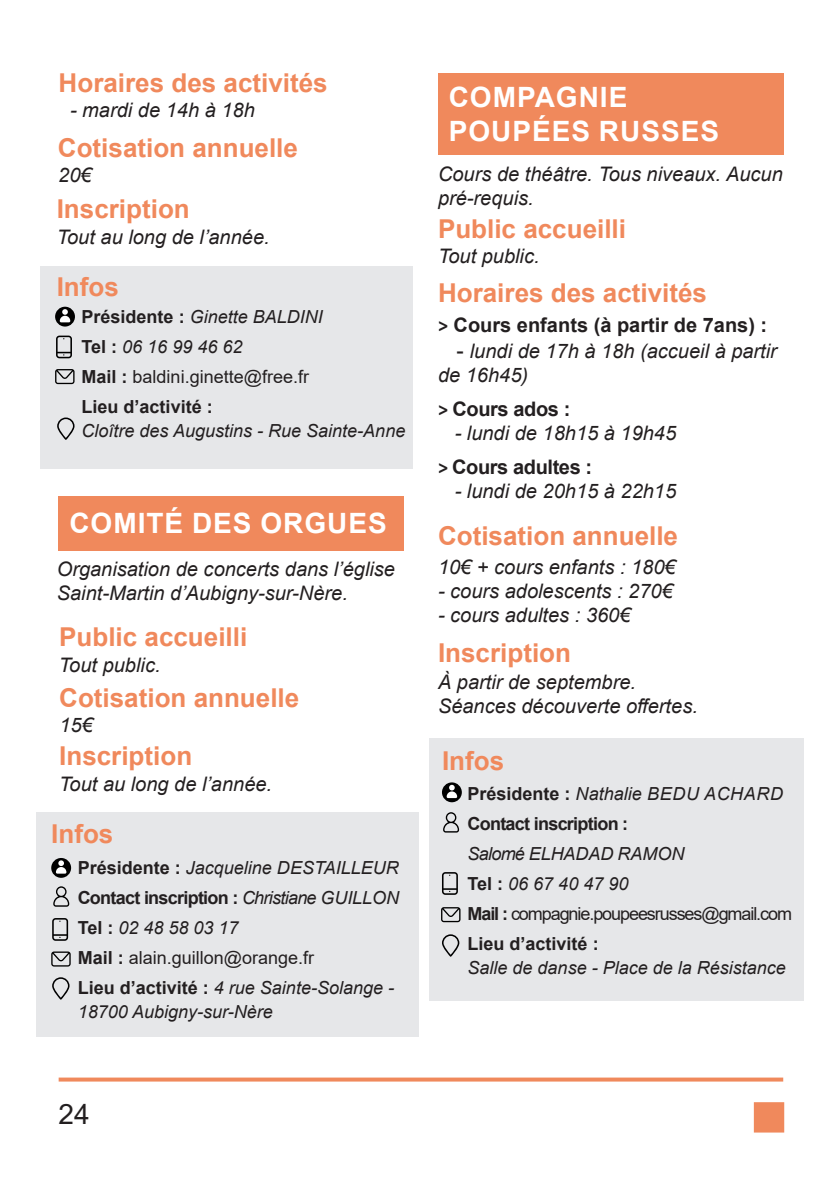
<style>
.page{position:relative;width:840px;height:1191px;background:#fff}
.page>*{position:absolute;margin:0;border:0;box-sizing:border-box;transform-origin:0 0}
.t1{font:700 28px/33.6px "Arial";letter-spacing:.035em;color:#fff}
.t2{font:28px "Arial";color:#231f20}
.t3{font:700 26px "Arial";color:#f0895c}
.t4{font:italic 20px/24px "Arial";color:#231f20}
.t5{font:700 20px "Arial";color:#231f20}
.t6{font:700 20px "Arial";letter-spacing:-.02em;color:#231f20}
.t7{font:italic 18px/24px "Arial";color:#231f20}
.t8{font:700 18px/30px "Arial";letter-spacing:-.04em;color:#231f20}
.t9{font:18px "Arial";color:#231f20}
.t10{font:18px "Arial";letter-spacing:-.06em;color:#231f20}
.t11{font:italic 18px "Arial";letter-spacing:.035em;color:#231f20}
.s1{font-weight:700;font-style:normal}
.s2{font-weight:700}
.s3{font-weight:400;font-style:italic}
.s4{font-family:"Calibri"}
.s5{font-style:normal;font-size:22px}
</style>
<div class="page">
<div style="left:40px;top:266px;width:372px;height:203px;background:#e6e7e9"></div>
<svg style="left:59px;top:1077px;width:723px;height:4px;background:#f29973"></svg>
<div style="left:753px;top:1102px;width:30px;height:30px;background:#f0895c;border:2px solid #f0895c"></div>
<svg style="left:56px;top:335px;width:16px;height:23px"></svg>
<svg style="left:55px;top:369px;width:19px;height:15px"></svg>
<svg style="left:57px;top:417px;width:17px;height:23px"></svg>
<svg style="left:55px;top:307px;width:20px;height:19px"></svg>
<svg style="left:60px;top:309px;width:10px;height:13px"></svg>
<div style="left:59px;top:496px;width:345px;height:54px;background:#f0895c"></div>
<div style="left:438px;top:73px;width:345px;height:82px;background:#f0895c"></div>
<div style="left:36px;top:812px;width:382px;height:225px;background:#e6e7e9"></div>
<svg style="left:53px;top:886px;width:16px;height:20px"></svg>
<svg style="left:52px;top:918px;width:16px;height:22px"></svg>
<svg style="left:51px;top:951px;width:20px;height:15px"></svg>
<svg style="left:52px;top:977px;width:17px;height:22px"></svg>
<svg style="left:51px;top:858px;width:20px;height:19px"></svg>
<svg style="left:56px;top:860px;width:10px;height:13px"></svg>
<div style="left:429px;top:738px;width:374px;height:262px;background:#e6e7e9"></div>
<svg style="left:443px;top:812px;width:16px;height:20px"></svg>
<svg style="left:442px;top:872px;width:15px;height:23px"></svg>
<svg style="left:441px;top:907px;width:19px;height:15px"></svg>
<svg style="left:442px;top:934px;width:17px;height:22px"></svg>
<svg style="left:441px;top:782px;width:20px;height:20px"></svg>
<svg style="left:446px;top:785px;width:11px;height:13px"></svg>
<p class="t3" style="left:59px;top:65px;width:270px">Horaires des activités</p>
<p class="t4" style="left:70px;top:99px;width:186px">- mardi de 14h à 18h</p>
<p class="t3" style="left:58px;top:130px;width:241px">Cotisation annuelle</p>
<p class="t4" style="left:58px;top:163px;width:35px">20€</p>
<p class="t3" style="left:57px;top:190px;width:134px">Inscription</p>
<p class="t4" style="left:57px;top:225px;width:214px">Tout au long de l’année.</p>
<p class="t3" style="left:57px;top:269px;width:64px">Infos</p>
<p class="t7" style="left:81px;top:304px;width:243px"><span class="s1">Présidente :</span> Ginette BALDINI</p>
<p class="t7" style="left:81px;top:334px;width:162px"><span class="s1">Tel :</span> 06 16 99 46 62</p>
<p class="t9" style="left:81px;top:364px;width:229px"><span class="s2">Mail :</span> baldini.ginette@free.fr</p>
<p class="t7" style="left:81px;top:394px;width:325px"><span class="s1">Lieu d’activité :<br></span>Cloître des Augustins - Rue Sainte-Anne</p>
<p class="t1" style="left:69px;top:507px;width:319px">COMITÉ DES ORGUES</p>
<p class="t4" style="left:57px;top:557px;width:339px">Organisation de concerts dans l’église<br>Saint-Martin d’Aubigny-sur-Nère.</p>
<p class="t3" style="left:59px;top:619px;width:189px">Public accueilli</p>
<p class="t4" style="left:59px;top:653px;width:103px">Tout public.</p>
<p class="t3" style="left:59px;top:679px;width:241px">Cotisation annuelle</p>
<p class="t4" style="left:59px;top:713px;width:35px">15€</p>
<p class="t3" style="left:59px;top:737px;width:134px">Inscription</p>
<p class="t4" style="left:59px;top:772px;width:214px">Tout au long de l’année.</p>
<p class="t3" style="left:51px;top:816px;width:64px">Infos</p>
<p class="t7" style="left:78px;top:856px;width:322px"><span class="s1">Présidente :</span> Jacqueline DESTAILLEUR</p>
<p class="t8" style="left:78px;top:882px;width:323px">Contact inscription : <span class="s3">Christiane GUILLON</span></p>
<p class="t7" style="left:78px;top:916px;width:162px"><span class="s1">Tel :</span> 02 48 58 03 17</p>
<p class="t9" style="left:78px;top:945px;width:238px"><span class="s2">Mail :</span> alain.guillon@orange.fr</p>
<p class="t7" style="left:78px;top:976px;width:318px"><span class="s1">Lieu d’activité :</span> 4 rue Sainte-Solange -<br>18700 Aubigny-sur-Nère</p>
<p class="t1" style="left:448px;top:81px;width:272px">COMPAGNIE<br>POUPÉES RUSSES</p>
<p class="t4" style="left:438px;top:162px;width:346px">Cours de théâtre. Tous niveaux. Aucun pré-requis.</p>
<p class="t3" style="left:438px;top:211px;width:189px">Public accueilli</p>
<p class="t4" style="left:438px;top:244px;width:103px">Tout public.</p>
<p class="t3" style="left:438px;top:275px;width:270px">Horaires des activités</p>
<p class="t5" style="left:438px;top:310px;width:330px"><span class="s4">&gt;</span> Cours enfants (à partir de 7ans) :</p>
<p class="t4" style="left:438px;top:339px;width:340px;text-indent:18px"><span class="s5">-</span> lundi de 17h à 18h (accueil à partir de 16h45)</p>
<p class="t6" style="left:438px;top:395px;width:134px"><span class="s4">&gt;</span> Cours ados :</p>
<p class="t4" style="left:454px;top:421px;width:223px">- lundi de 18h15 à 19h45</p>
<p class="t6" style="left:438px;top:453px;width:156px"><span class="s4">&gt;</span> Cours adultes :</p>
<p class="t4" style="left:454px;top:479px;width:223px">- lundi de 20h15 à 22h15</p>
<p class="t3" style="left:438px;top:517px;width:241px">Cotisation annuelle</p>
<p class="t4" style="left:438px;top:555px;width:239px">10€ + cours enfants : 180€</p>
<p class="t4" style="left:438px;top:579px;width:236px">- cours adolescents : 270€</p>
<p class="t4" style="left:438px;top:603px;width:194px">- cours adultes : 360€</p>
<p class="t3" style="left:438px;top:635px;width:134px">Inscription</p>
<p class="t4" style="left:438px;top:670px;width:261px">À partir de septembre.<br>Séances découverte offertes.</p>
<p class="t3" style="left:442px;top:742px;width:64px">Infos</p>
<p class="t11" style="left:467px;top:782px;width:317px"><span class="s1">Présidente :</span> Nathalie BEDU ACHARD</p>
<p class="t8" style="left:467px;top:808px;width:218px">Contact inscription :<br><span class="s3">Salomé ELHADAD RAMON</span></p>
<p class="t7" style="left:467px;top:871px;width:162px"><span class="s1">Tel :</span> 06 67 40 47 90</p>
<p class="t10" style="left:467px;top:901px;width:326px"><span class="s2">Mail :</span> compagnie.poupeesrusses@gmail.com</p>
<p class="t7" style="left:467px;top:931px;width:320px"><span class="s1">Lieu d’activité :<br></span>Salle de danse - Place de la Résistance</p>
<p class="t2" style="left:59px;top:1094px;width:33px">24</p>
</div>
